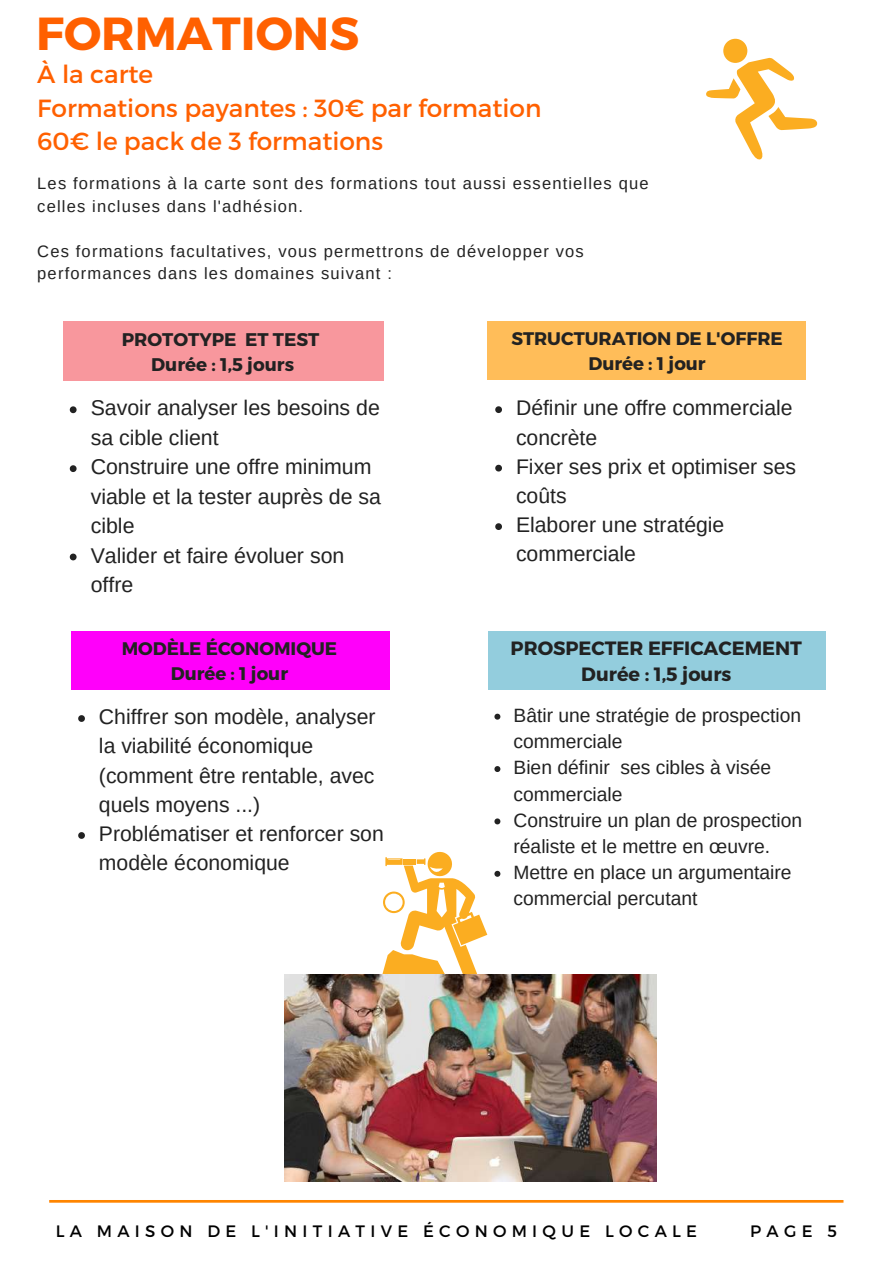
<style>
.page{position:relative;width:893px;height:1264px;background:#fff}
.page>*{position:absolute;margin:0;border:0;box-sizing:border-box;transform-origin:0 0}
.t1{font:700 46.35px "Montserrat";color:#ff6000}
.t2{font:24.75px/33.8px "Montserrat";color:#ff6000}
.t3{font:21.3px/29.4px "Arimo";color:#222}
.t4{font:21.15px/29.2px "Arimo";color:#222}
.t5{font:19.2px/26.2px "Arimo";color:#222}
.t6{font:700 19.2px/26.2px "Montserrat";color:#222;text-align:center}
.t7{font:700 18.3px/24.9px "Montserrat";color:#222;text-align:center}
.t8{font:700 18.15px/24.8px "Montserrat";color:#222;text-align:center}
.t9{font:16.5px/22.5px "Arimo";letter-spacing:.07em;color:#222}
.t10{font:16.5px "Montserrat";letter-spacing:.32em;color:#000}
</style>
<div class="page">
<hr style="left:49px;top:1200px;width:794px;height:2px;background:#ff8500">
<div style="left:723px;top:39px;width:24px;height:24px;background:#fbad21;border-radius:50%"></div>
<svg style="left:706px;top:58px;width:111px;height:102px"></svg>
<svg style="left:494px;top:713px;width:6px;height:6px"></svg>
<svg style="left:494px;top:766px;width:6px;height:6px"></svg>
<svg style="left:494px;top:818px;width:6px;height:6px"></svg>
<svg style="left:494px;top:870px;width:6px;height:6px"></svg>
<div style="left:488px;top:631px;width:337px;height:58px;background:#93cddd"></div>
<svg style="left:382px;top:851px;width:105px;height:123px"></svg>
<img style="left:284px;top:974px;width:372px;height:207px">
<div style="left:63px;top:321px;width:320px;height:60px;background:#f8979d"></div>
<svg style="left:70px;top:406px;width:7px;height:7px"></svg>
<svg style="left:70px;top:465px;width:7px;height:7px"></svg>
<svg style="left:70px;top:553px;width:7px;height:7px"></svg>
<svg style="left:495px;top:406px;width:7px;height:7px"></svg>
<svg style="left:495px;top:465px;width:7px;height:6px"></svg>
<svg style="left:495px;top:523px;width:7px;height:7px"></svg>
<div style="left:487px;top:321px;width:318px;height:59px;background:#ffbd59"></div>
<div style="left:71px;top:631px;width:319px;height:58px;background:#ff00fa"></div>
<svg style="left:78px;top:715px;width:7px;height:7px"></svg>
<svg style="left:78px;top:832px;width:7px;height:6px"></svg>
<h1 class="t1" style="left:36px;top:3px;width:324px">FORMATIONS</h1>
<p class="t2" style="left:37px;top:56px;width:505px">À la carte<br>Formations payantes : 30€ par formation<br>60€ le pack de 3 formations</p>
<p class="t9" style="left:37px;top:172px;width:612px">Les formations à la carte sont des formations tout aussi essentielles que celles incluses dans l'adhésion.</p>
<p class="t9" style="left:37px;top:239px;width:548px">Ces formations facultatives, vous permettrons de développer vos performances dans les domaines suivant :</p>
<p class="t7" style="left:122px;top:326px;width:199px">PROTOTYPE ET TEST<br>Durée : 1,5 jours</p>
<p class="t3" style="left:91px;top:393px;width:292px">Savoir analyser les besoins de sa cible client<br>Construire une offre minimum viable et la tester auprès de sa cible<br>Valider et faire évoluer son offre</p>
<p class="t8" style="left:122px;top:635px;width:217px">MODÈLE ÉCONOMIQUE<br>Durée : 1 jour</p>
<p class="t4" style="left:99px;top:702px;width:286px">Chiffrer son modèle, analyser la viabilité économique (comment être rentable, avec quels moyens ...)<br>Problématiser et renforcer son modèle économique</p>
<p class="t8" style="left:511px;top:325px;width:273px">STRUCTURATION DE L'OFFRE<br>Durée : 1 jour</p>
<p class="t4" style="left:516px;top:393px;width:281px">Définir une offre commerciale concrète<br>Fixer ses prix et optimiser ses coûts<br>Elaborer une stratégie commerciale</p>
<p class="t6" style="left:510px;top:634px;width:293px">PROSPECTER EFFICACEMENT<br>Durée : 1,5 jours</p>
<p class="t5" style="left:513px;top:702px;width:290px">Bâtir une stratégie de prospection commerciale<br>Bien définir ses cibles à visée commerciale<br>Construire un plan de prospection réaliste et le mettre en œuvre.<br>Mettre en place un argumentaire commercial percutant</p>
<p class="t10" style="left:56px;top:1219px;width:643px">LA MAISON DE L'INITIATIVE ÉCONOMIQUE LOCALE</p>
<p class="t10" style="left:750px;top:1219px;width:88px">PAGE 5</p>
</div>
